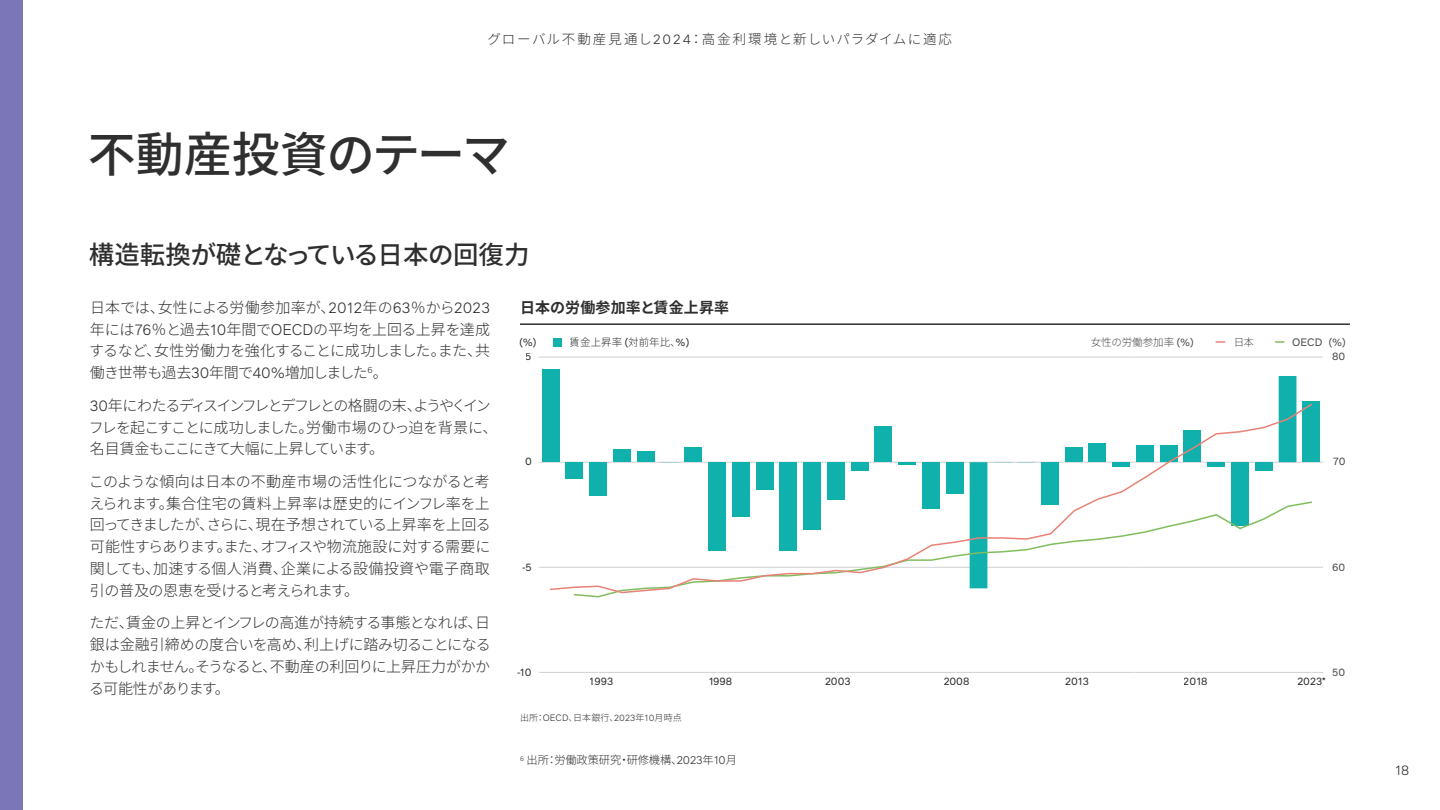
<style>
.page{position:relative;width:1440px;height:810px;background:#fff}
.page>*{position:absolute;margin:0;border:0;box-sizing:border-box;transform-origin:0 0}
.t1{font:500 48px "Source Han Sans JP";letter-spacing:-.01em;color:#2f2f2f}
.t2{font:500 25.5px "Source Han Sans JP";letter-spacing:-.02em;color:#2f2f2f}
.t3{font:300 15px/21.8px "Source Han Sans JP";letter-spacing:-.05em;color:#2f2f2f;text-align:justify}
.t4{font:300 15px/21.8px "Source Han Sans JP";letter-spacing:-.08em;color:#2f2f2f}
.t5{font:700 15px "Source Han Sans JP";letter-spacing:.01em;color:#2f2f2f}
.t6{font:300 13.5px "Source Han Sans JP";letter-spacing:.115em;color:#2f2f2f}
.t7{font:300 13.5px "Infra";color:#2f2f2f}
.t8{font:300 11.25px "Source Han Sans JP";letter-spacing:-.01em;color:#2f2f2f}
.t9{font:10.5px "Infra";color:#2f2f2f}
.t10{font:10.5px "Infra";color:#4a4a4a}
.t11{font:300 10.5px "Source Han Sans JP";color:#2f2f2f}
.t12{font:300 10.5px "Source Han Sans JP";color:#4a4a4a}
.t13{font:300 9px "Source Han Sans JP";letter-spacing:.01em;color:#2f2f2f}
.s1{font-family:"Infra"}
.s2{font-family:"Infra";font-weight:400}
</style>
<div class="page">
<hr style="left:520px;top:323px;width:830px;height:2px;background:#2f2f2f">
<div style="left:0;top:0;width:22px;height:810px;background:#7b76b6"></div>
<hr style="left:539px;top:672px;width:784px;height:1px;background:#d1d1d4">
<hr style="left:539px;top:567px;width:784px;height:1px;background:#d1d1d4">
<hr style="left:539px;top:462px;width:784px;height:1px;background:#d1d1d4">
<hr style="left:539px;top:357px;width:784px;height:1px;background:#d1d1d4">
<div style="left:542px;top:370px;width:17px;height:92px;background:#10b0ad"></div>
<svg style="left:1279px;top:376px;width:17px;height:26px"></svg>
<div style="left:1302px;top:401px;width:18px;height:61px;background:#10b0ad"></div>
<svg style="left:549px;top:402px;width:765px;height:192px"></svg>
<svg style="left:1275px;top:341px;width:9px;height:2px"></svg>
<svg style="left:1216px;top:341px;width:9px;height:2px"></svg>
<div style="left:553px;top:338px;width:8px;height:8px;background:#10b0ad"></div>
<p class="t6" style="left:488px;top:32px;width:466px">グローバル不動産見通し<span class="s1">2024</span>：高金利環境と新しいパラダイムに適応</p>
<h1 class="t1" style="left:88px;top:127px;width:424px">不動産投資のテーマ</h1>
<h2 class="t2" style="left:89px;top:240px;width:442px">構造転換が礎となっている日本の回復力</h2>
<p class="t5" style="left:520px;top:299px;width:211px">日本の労働参加率と賃金上昇率</p>
<p class="t3" style="left:89px;top:297px;width:402px">日本では、女性による労働参加率が、<span class="s1">2012</span>年の<span class="s1">63</span>％から<span class="s1">2023</span>年には<span class="s1">76</span>％と過去<span class="s1">10</span>年間で<span class="s1">OECD</span>の平均を上回る上昇を達成するなど、女性労働力を強化することに成功しました。また、共働き世帯も過去<span class="s1">30</span>年間で<span class="s1">40%</span>増加しました<sup>6</sup>。</p>
<p class="t4" style="left:89px;top:395px;width:410px"><span class="s1">30</span>年にわたるディスインフレとデフレとの格闘の末、ようやくインフレを起こすことに成功しました。労働市場のひっ迫を背景に、名目賃金もここにきて大幅に上昇しています。</p>
<p class="t3" style="left:89px;top:471px;width:403px">このような傾向は日本の不動産市場の活性化につながると考えられます。集合住宅の賃料上昇率は歴史的にインフレ率を上回ってきましたが、さらに、現在予想されている上昇率を上回る可能性すらあります。また、オフィスや物流施設に対する需要に関しても、加速する個人消費、企業による設備投資や電子商取引の普及の恩恵を受けると考えられます。</p>
<p class="t3" style="left:89px;top:612px;width:403px">ただ、賃金の上昇とインフレの高進が持続する事態となれば、日銀は金融引締めの度合いを高め、利上げに踏み切ることになるかもしれません。そうなると、不動産の利回りに上昇圧力がかかる可能性があります。</p>
<p class="t11" style="left:570px;top:336px;width:121px">賃金上昇率 <span class="s2">(</span>対前年比、<span class="s2">%)</span></p>
<p class="t12" style="left:1091px;top:336px;width:105px">女性の労働参加率 <span class="s2">(%)</span></p>
<p class="t12" style="left:1233px;top:336px;width:22px">日本</p>
<p class="t10" style="left:1292px;top:335px;width:32px">OECD</p>
<p class="t9" style="left:519px;top:335px;width:19px">(%)</p>
<p class="t10" style="left:1329px;top:335px;width:19px">(%)</p>
<p class="t10" style="left:1332px;top:349px;width:15px">80</p>
<p class="t9" style="left:526px;top:349px;width:8px">5</p>
<p class="t10" style="left:1333px;top:454px;width:14px">70</p>
<p class="t9" style="left:525px;top:454px;width:8px">0</p>
<p class="t10" style="left:1332px;top:559px;width:15px">60</p>
<p class="t9" style="left:521px;top:559px;width:12px">-5</p>
<p class="t10" style="left:1332px;top:665px;width:14px">50</p>
<p class="t9" style="left:516px;top:665px;width:17px">-10</p>
<p class="t9" style="left:590px;top:674px;width:25px">1993</p>
<p class="t9" style="left:708px;top:674px;width:25px">1998</p>
<p class="t9" style="left:825px;top:674px;width:27px">2003</p>
<p class="t9" style="left:944px;top:674px;width:27px">2008</p>
<p class="t9" style="left:1065px;top:674px;width:25px">2013</p>
<p class="t9" style="left:1184px;top:674px;width:25px">2018</p>
<p class="t9" style="left:1297px;top:674px;width:30px">2023*</p>
<p class="t13" style="left:520px;top:712px;width:163px">出所：<span class="s1">OECD</span>、日本銀行、<span class="s1">2023</span>年<span class="s1">10</span>月時点</p>
<p class="t8" style="left:520px;top:754px;width:218px"><sup>6</sup> 出所：労働政策研究・研修機構、<span class="s1">2023</span>年<span class="s1">10</span>月</p>
<p class="t7" style="left:1395px;top:761px;width:16px">18</p>
</div>
